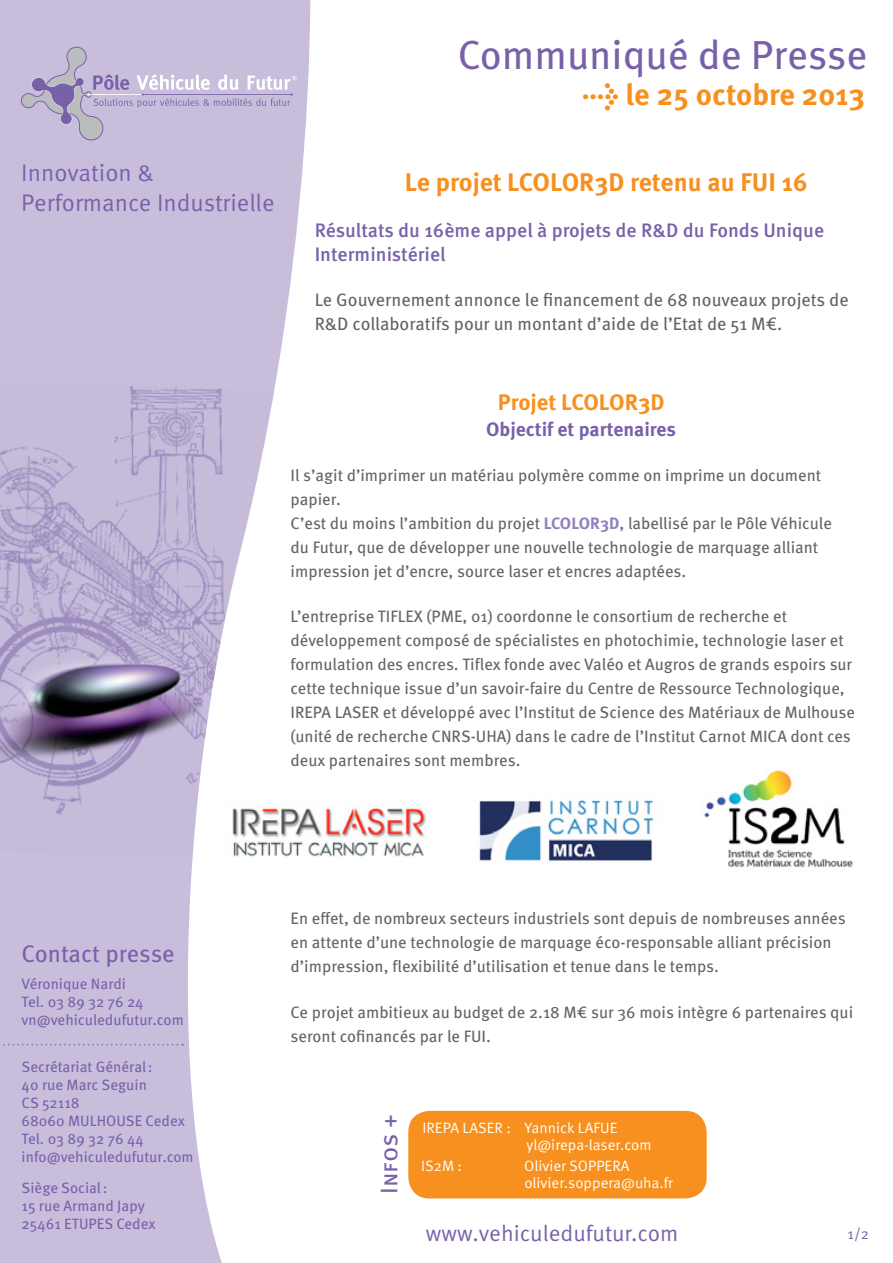
<style>
.page{position:relative;width:893px;height:1263px;background:#fff}
.page>*{position:absolute;margin:0;border:0;box-sizing:border-box;transform-origin:0 0}
.t1{font:40.5px "Meta OT";color:#7961aa}
.t2{font:700 30px "Meta OT";color:#f7901e}
.t3{font:700 25.5px "Meta OT";color:#f7901e}
.t4{font:24px/30px "Meta OT Norm";color:#7961aa}
.t5{font:24px "Meta OT";color:#7961aa}
.t6{font:22.5px "Meta OT Norm";color:#7961aa}
.t7{font:700 22.5px "Meta OT";color:#f7901e}
.t8{font:500 19.5px/24px "Meta OT";color:#7961aa}
.t9{font:700 19.5px "Meta OT";color:#7961aa}
.t10{font:18px/24px "Meta OT";color:#636466}
.t11{font:16.5px/24px "Meta OT";color:#636466}
.t12{font:15px/18px "Meta OT";color:#7961aa}
.t13{font:15px/16.5px "Meta OT Norm";color:#fff}
.t14{font:15px "Meta OT Norm";color:#7961aa}
.s1{font-weight:700;color:#9380bb}
</style>
<div class="page">
<svg style="left:0;top:0;width:311px;height:1263px;fill:#c8bedc"></svg>
<img style="left:0;top:382px;width:310px;height:479px">
<svg style="left:0;top:1044px;width:183px;height:1px"></svg>
<img style="left:0;top:647px;width:212px;height:127px">
<svg style="left:21px;top:45px;width:276px;height:97px;background:#c3b9d7"></svg>
<div style="left:408px;top:1111px;width:299px;height:87px;background:#f7901e;border-radius:21px"></div>
<img style="left:704px;top:770px;width:149px;height:97px">
<img style="left:227px;top:802px;width:200px;height:57px">
<img style="left:479px;top:799px;width:175px;height:62px">
<h3 class="t4" style="left:21px;top:158px;width:255px">Innovation &amp;<br>Performance Industrielle</h3>
<h1 class="t1" style="left:458px;top:30px;width:411px">Communiqué de Presse</h1>
<h2 class="t2" style="left:582px;top:75px;width:284px">→ le 25 octobre 2013</h2>
<h3 class="t3" style="left:405px;top:166px;width:404px">Le projet LCOLOR3D retenu au FUI 16</h3>
<p class="t8" style="left:315px;top:218px;width:511px">Résultats du 16ème appel à projets de R&amp;D du Fonds Unique<br>Interministériel</p>
<p class="t10" style="left:315px;top:288px;width:536px">Le Gouvernement annonce le financement de 68 nouveaux projets de<br>R&amp;D collaboratifs pour un montant d’aide de l’Etat de 51 M€.</p>
<h3 class="t7" style="left:498px;top:388px;width:168px">Projet LCOLOR3D</h3>
<p class="t9" style="left:486px;top:417px;width:191px">Objectif et partenaires</p>
<p class="t11" style="left:291px;top:463px;width:543px">Il s’agit d’imprimer un matériau polymère comme on imprime un document papier.<br>C’est du moins l’ambition du projet <span class="s1">LCOLOR3D</span>, labellisé par le Pôle Véhicule du Futur, que de développer une nouvelle technologie de marquage alliant impression jet d’encre, source laser et encres adaptées.</p>
<p class="t11" style="left:291px;top:605px;width:566px">L’entreprise TIFLEX (PME, 01) coordonne le consortium de recherche et développement composé de spécialistes en photochimie, technologie laser et formulation des encres. Tiflex fonde avec Valéo et Augros de grands espoirs sur cette technique issue d’un savoir-faire du Centre de Ressource Technologique, IREPA LASER et développé avec l’Institut de Science des Matériaux de Mulhouse (unité de recherche CNRS-UHA) dans le cadre de l’Institut Carnot MICA dont ces deux partenaires sont membres.</p>
<h3 class="t5" style="left:22px;top:939px;width:155px">Contact presse</h3>
<p class="t12" style="left:22px;top:975px;width:164px">Véronique Nardi<br>Tel. 03 89 32 76 24 vn@vehiculedufutur.com</p>
<p class="t12" style="left:22px;top:1058px;width:174px">Secrétariat Général:<br>40 rue Marc Seguin<br>CS 52118<br>68060 MULHOUSE Cedex<br>Tel. 03 89 32 76 44 info@vehiculedufutur.com</p>
<p class="t12" style="left:22px;top:1178px;width:136px">Siège Social:<br>15 rue Armand Japy<br>25461 ETUPES Cedex</p>
<p class="t11" style="left:291px;top:907px;width:557px">En effet, de nombreux secteurs industriels sont depuis de nombreuses années en attente d’une technologie de marquage éco-responsable alliant précision d’impression, flexibilité d’utilisation et tenue dans le temps.</p>
<p class="t11" style="left:291px;top:1000px;width:564px">Ce projet ambitieux au budget de 2.18 M€ sur 36 mois intègre 6 partenaires qui seront cofinancés par le FUI.</p>
<h3 class="t5" style="left:374px;top:1194px;width:81px;rotate:-90deg">Infos +</h3>
<p class="t13" style="left:526px;top:1120px;width:127px;text-indent:-104px">IREPA LASER : Yannick LAFUE yl@irepa-laser.com</p>
<p class="t13" style="left:421px;top:1158px;width:43px">IS2M :</p>
<p class="t13" style="left:524px;top:1158px;width:150px">Olivier SOPPERA olivier.soppera@uha.fr</p>
<h3 class="t6" style="left:426px;top:1219px;width:254px">www.vehiculedufutur.com</h3>
<p class="t14" style="left:847px;top:1225px;width:23px">1/2</p>
</div>
